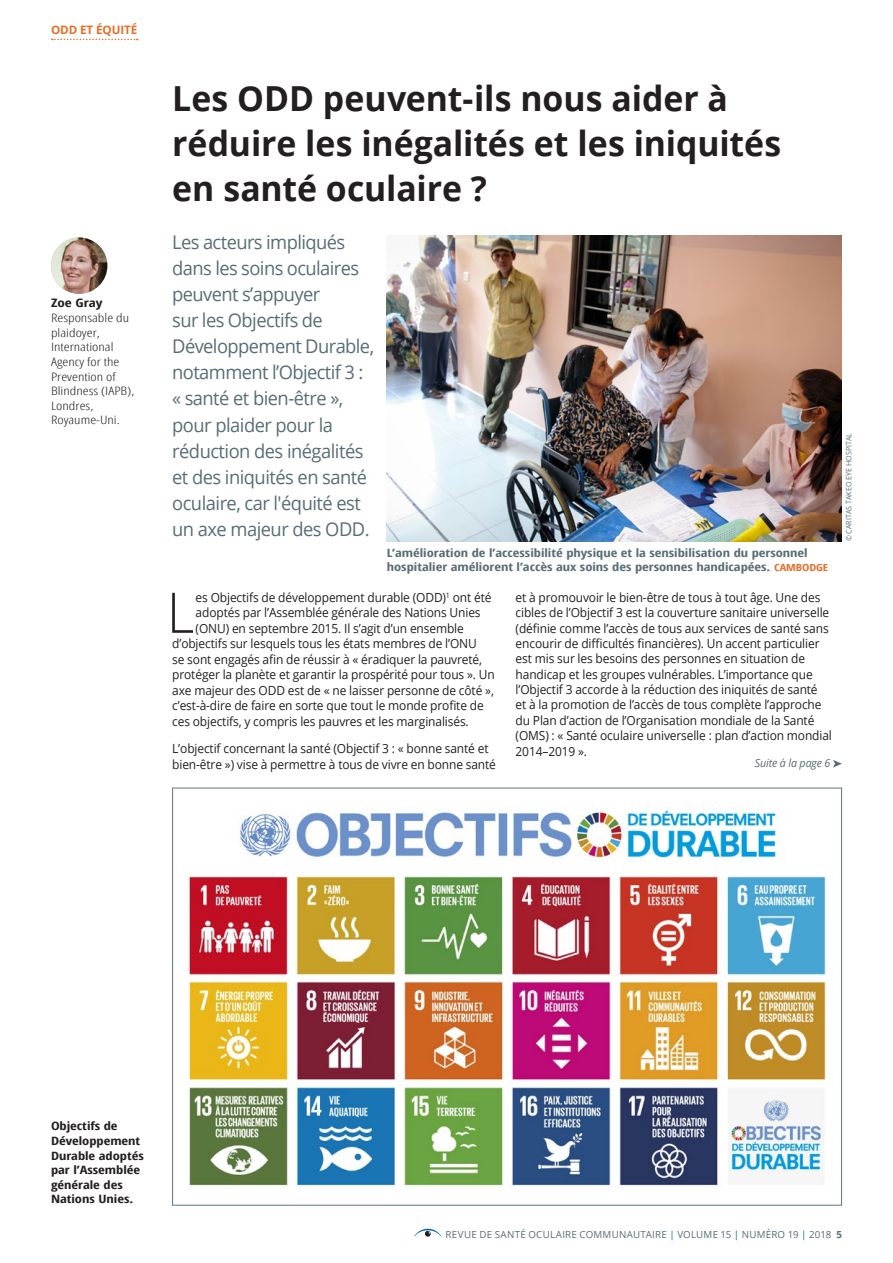
<style>
.page{position:relative;width:893px;height:1263px;background:#fff}
.page>*{position:absolute;margin:0;border:0;box-sizing:border-box;transform-origin:0 0}
.t1{font:300 55.95px "Open Sans";color:#231f20;scale:.95 1}
.t2{font:700 34.5px/45px "Open Sans";letter-spacing:-.005em;color:#231f20}
.t3{font:18.9px/26.1px "Open Sans";letter-spacing:-.03em;color:#586d75}
.t4{font:12.6px/15.3px "Open Sans";letter-spacing:-.01em;color:#231f20;scale:.95 1}
.t5{font:300 11.7px/14.5px "Open Sans Condensed";color:#231f20;scale:1.3 1}
.t6{font:700 11.7px "Open Sans";letter-spacing:-.005em;color:#e96d24}
.t7{font:700 11.7px "Open Sans Condensed";color:#231f20;scale:1.3 1}
.t8{font:700 11.55px/14.7px "Open Sans Condensed";color:#586d75;scale:1.26 1}
.t9{font:700 11.55px/14.7px "Open Sans Condensed";color:#231f20;scale:1.26 1}
.t10{font:italic 11.25px "Open Sans";letter-spacing:-.01em;color:#586d75;scale:.95 1}
.t11{font:9.75px "Open Sans";letter-spacing:.025em;color:#586d75}
.t12{font:7.5px "Open Sans";color:#586d75;scale:.95 1}
.s1{font-size:9.75px;color:#e96d24}
.s2{color:#006cb7}
.s3{font-weight:700}
</style>
<div class="page">
<svg style="left:414px;top:1229px;width:28px;height:8px"></svg>
<svg style="left:52px;top:39px;width:86px;height:1px"></svg>
<img style="left:51px;top:237px;width:56px;height:57px;border-radius:28px">
<img style="left:387px;top:235px;width:455px;height:306px">
<img style="left:188px;top:809px;width:638px;height:377px">
<svg style="left:833px;top:760px;width:9px;height:7px"></svg>
<p class="t6" style="left:51px;top:22px;width:88px">ODD ET ÉQUITÉ</p>
<p class="t7" style="left:51px;top:295px;width:41px">Zoe Gray</p>
<p class="t5" style="left:51px;top:310px;width:66px">Responsable du plaidoyer,<br>International<br>Agency for the<br>Prevention of<br>Blindness (IAPB),<br>Londres,<br>Royaume-Uni.</p>
<h2 class="t2" style="left:172px;top:76px;width:610px">Les ODD peuvent-ils nous aider à réduire les inégalités et les iniquités en santé oculaire ?</h2>
<p class="t3" style="left:172px;top:228px;width:203px">Les acteurs impliqués dans les soins oculaires peuvent s’appuyer<br>sur les Objectifs de<br>Développement Durable, notamment l’Objectif 3 : « santé et bien-être », pour plaider pour la réduction des inégalités et des iniquités en santé oculaire, car l'équité est un axe majeur des ODD.</p>
<p class="t8" style="left:387px;top:545px;width:352px">L’amélioration de l’accessibilité physique et la sensibilisation du personnel hospitalier améliorent l’accès aux soins des personnes handicapées. <span class="s1">CAMBODGE</span></p>
<h1 class="t1" style="left:167px;top:574px;width:30px">L</h1>
<p class="t4" style="left:196px;top:589px;width:313px">es Objectifs de développement durable (ODD)<sup>1</sup> ont été</p>
<p class="t4" style="left:196px;top:605px;width:302px">adoptés par l’Assemblée générale des Nations Unies</p>
<p class="t4" style="left:196px;top:620px;width:284px">(ONU) en septembre 2015. Il s’agit d’un ensemble</p>
<p class="t4" style="left:172px;top:636px;width:322px">d’objectifs sur lesquels tous les états membres de l’ONU</p>
<p class="t4" style="left:172px;top:651px;width:328px">se sont engagés afin de réussir à « éradiquer la pauvreté,</p>
<p class="t4" style="left:172px;top:667px;width:341px">protéger la planète et garantir la prospérité pour tous ». Un</p>
<p class="t4" style="left:172px;top:682px;width:340px">axe majeur des ODD est de « ne laisser personne de côté »,</p>
<p class="t4" style="left:172px;top:698px;width:329px">c’est-à-dire de faire en sorte que tout le monde profite de</p>
<p class="t4" style="left:172px;top:713px;width:314px">ces objectifs, y compris les pauvres et les marginalisés.</p>
<p class="t4" style="left:172px;top:740px;width:342px">L’objectif concernant la santé (Objectif 3 : « bonne santé et bien-être ») vise à permettre à tous de vivre en bonne santé</p>
<p class="t4" style="left:516px;top:589px;width:334px">et à promouvoir le bien-être de tous à tout âge. Une des cibles de l’Objectif 3 est la couverture sanitaire universelle (définie comme l’accès de tous aux services de santé sans encourir de difficultés financières). Un accent particulier est mis sur les besoins des personnes en situation de handicap et les groupes vulnérables. L’importance que l’Objectif 3 accorde à la réduction des iniquités de santé<br>et à la promotion de l’accès de tous complète l’approche du Plan d’action de l’Organisation mondiale de la Santé (OMS) : « Santé oculaire universelle : plan d’action mondial 2014–2019 ».</p>
<p class="t10" style="left:755px;top:755px;width:81px">Suite à la page 6</p>
<p class="t12" style="left:843px;top:541px;width:116px;rotate:-90deg">© CARITAS TAKEO EYE HOSPITAL</p>
<p class="t9" style="left:51px;top:1118px;width:75px">Objectifs de<br>Développement<br>Durable adoptés par l’Assemblée générale des<br>Nations Unies.</p>
<p class="t11" style="left:446px;top:1228px;width:398px">REVUE DE SANTÉ OCULAIRE COMMUNAUTAIRE <span class="s2">|</span> VOLUME 15 <span class="s2">|</span> NUMÉRO 19 <span class="s2">|</span> 2018 <span class="s3">5</span></p>
</div>
